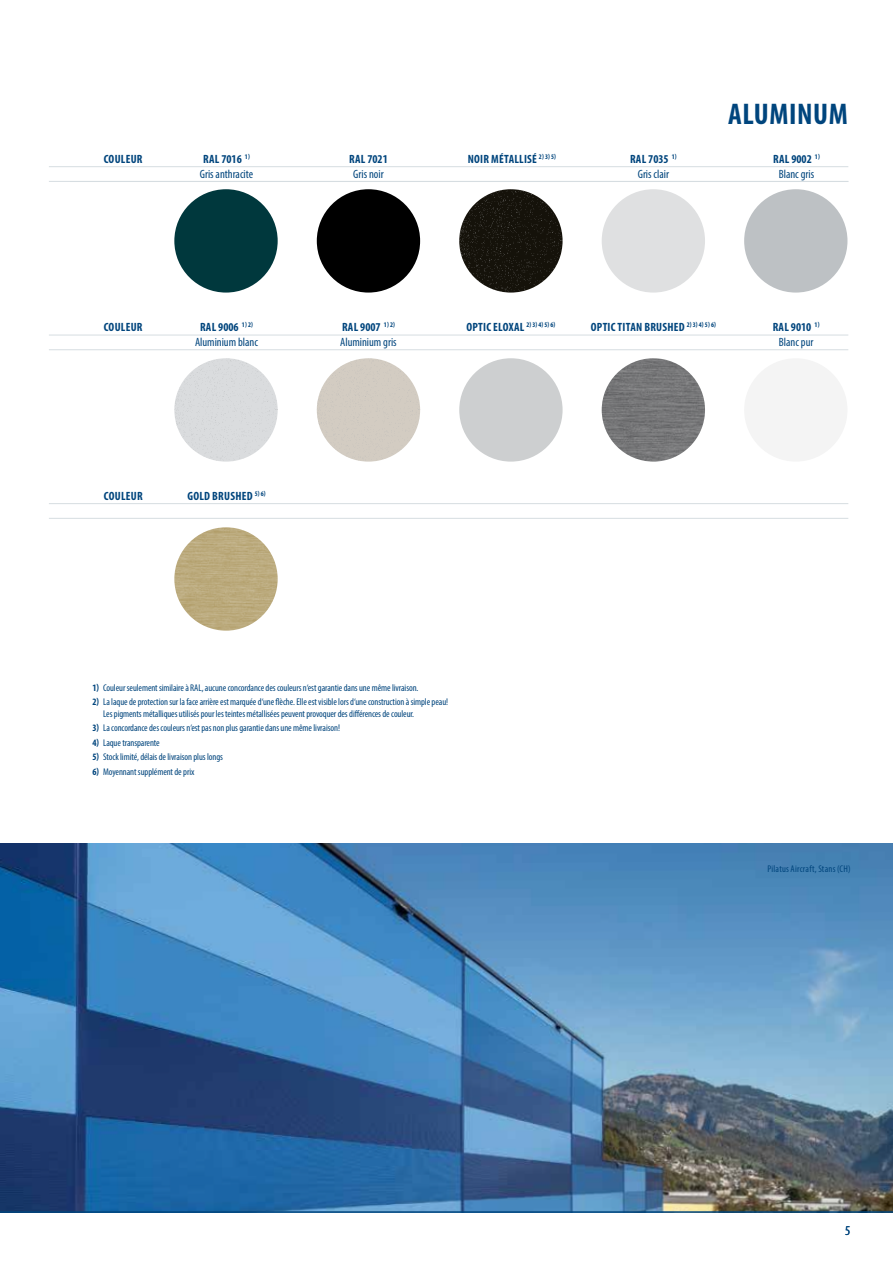
<style>
.page{position:relative;width:893px;height:1263px;background:#fff}
.page>*{position:absolute;margin:0;border:0;box-sizing:border-box;transform-origin:0 0}
.t1{font:700 condensed 30px "Myriad Pro";letter-spacing:.02em;color:#00457d}
.t2{font:condensed 13.5px "Myriad Pro";color:#00457d}
.t3{font:condensed 12px/15px "Myriad Pro";color:#00457d;text-align:center}
.t4{font:700 condensed 12px "Myriad Pro";letter-spacing:.02em;color:#00457d}
.t5{font:condensed 9.75px/11.7px "Myriad Pro";letter-spacing:-.01em;color:#00457d}
.t6{font:condensed 9.75px "Myriad Pro";letter-spacing:.02em;color:#00457d}
.s1{font-weight:700}
</style>
<div class="page">
<img style="left:0;top:843px;width:893px;height:368px">
<hr style="left:49px;top:166px;width:799px;height:1px;background:#d6dde1">
<hr style="left:49px;top:181px;width:799px;height:1px;background:#d6dde1">
<hr style="left:49px;top:335px;width:799px;height:1px;background:#d6dde1">
<hr style="left:49px;top:349px;width:799px;height:1px;background:#d6dde1">
<hr style="left:49px;top:503px;width:799px;height:1px;background:#d6dde1">
<hr style="left:49px;top:518px;width:799px;height:1px;background:#d6dde1">
<div style="left:317px;top:189px;width:103px;height:104px;background:#000;border-radius:50%"></div>
<img style="left:174px;top:527px;width:104px;height:104px;border-radius:52px">
<div style="left:744px;top:358px;width:103px;height:104px;background:#f4f4f4;border-radius:50%"></div>
<div style="left:459px;top:358px;width:104px;height:104px;background:#cdcfd0;border-radius:50%"></div>
<img style="left:602px;top:358px;width:103px;height:104px;border-radius:52px">
<div style="left:174px;top:189px;width:104px;height:104px;background:#00383d;border-radius:50%"></div>
<div style="left:602px;top:189px;width:103px;height:104px;background:#dfe0e1;border-radius:50%"></div>
<div style="left:744px;top:189px;width:103px;height:104px;background:#bdc1c4;border-radius:50%"></div>
<img style="left:317px;top:358px;width:103px;height:104px">
<img style="left:459px;top:189px;width:104px;height:104px;border-radius:51px">
<img style="left:174px;top:358px;width:104px;height:104px">
<hr style="left:0;top:1211px;width:893px;height:2px;background:#00457d">
<p class="t4" style="left:104px;top:151px;width:40px">COULEUR</p>
<p class="t3" style="left:200px;top:151px;width:55px;text-align:left"><span class="s1">RAL 7016</span> <sup>1)<br></sup>Gris anthracite</p>
<p class="t4" style="left:349px;top:152px;width:40px">RAL 7021</p>
<p class="t3" style="left:353px;top:166px;width:32px">Gris noir</p>
<p class="t4" style="left:468px;top:152px;width:90px">NOIR MÉTALLISÉ <sup>2)</sup> <sup>3)</sup> <sup>5)</sup></p>
<h1 class="t1" style="left:728px;top:96px;width:121px">ALUMINUM</h1>
<p class="t3" style="left:630px;top:151px;width:48px"><span class="s1">RAL 7035</span> <sup>1)<br></sup>Gris clair</p>
<p class="t3" style="left:773px;top:151px;width:48px"><span class="s1">RAL 9002</span> <sup>1)<br></sup>Blanc gris</p>
<p class="t4" style="left:104px;top:320px;width:40px">COULEUR</p>
<p class="t3" style="left:195px;top:320px;width:64px"><span class="s1">RAL 9006</span> <sup>1)</sup> <sup>2)<br></sup>Aluminium blanc</p>
<p class="t3" style="left:340px;top:320px;width:58px;text-align:left"><span class="s1">RAL 9007</span> <sup>1)</sup> <sup>2)<br></sup>Aluminium gris</p>
<p class="t3" style="left:773px;top:320px;width:48px"><span class="s1">RAL 9010</span> <sup>1)<br></sup>Blanc pur</p>
<p class="t4" style="left:466px;top:320px;width:90px">OPTIC ELOXAL <sup>2)</sup> <sup>3)</sup> <sup>4)</sup> <sup>5)</sup> <sup>6)</sup></p>
<p class="t4" style="left:591px;top:320px;width:126px">OPTIC TITAN BRUSHED <sup>2)</sup> <sup>3)</sup> <sup>4)</sup> <sup>5)</sup> <sup>6)</sup></p>
<p class="t4" style="left:104px;top:488px;width:40px">COULEUR</p>
<p class="t4" style="left:187px;top:488px;width:80px">GOLD BRUSHED <sup>5)</sup> <sup>6)</sup></p>
<p class="t5" style="left:92px;top:682px;width:327px"><span class="s1">1)</span> Couleur seulement similaire à RAL, aucune concordance des couleurs n‘est garantie dans une même livraison.</p>
<p class="t5" style="left:103px;top:696px;width:347px;text-indent:-11px"><span class="s1">2)</span> La laque de protection sur la face arrière est marquée d‘une flèche. Elle est visible lors d‘une construction à simple peau!<br>Les pigments métalliques utilisés pour les teintes métallisées peuvent provoquer des différences de couleur.</p>
<p class="t5" style="left:92px;top:722px;width:249px"><span class="s1">3)</span> La concordance des couleurs n‘est pas non plus garantie dans une même livraison!</p>
<p class="t5" style="left:92px;top:737px;width:69px"><span class="s1">4)</span> Laque transparente</p>
<p class="t5" style="left:92px;top:751px;width:132px"><span class="s1">5)</span> Stock limité, délais de livraison plus longs</p>
<p class="t5" style="left:92px;top:765px;width:103px"><span class="s1">6)</span> Moyennant supplément de prix</p>
<p class="t6" style="left:767px;top:863px;width:84px">Pilatus Aircraft, Stans (CH)</p>
<h2 class="t2" style="left:845px;top:1222px;width:7px">5</h2>
</div>
